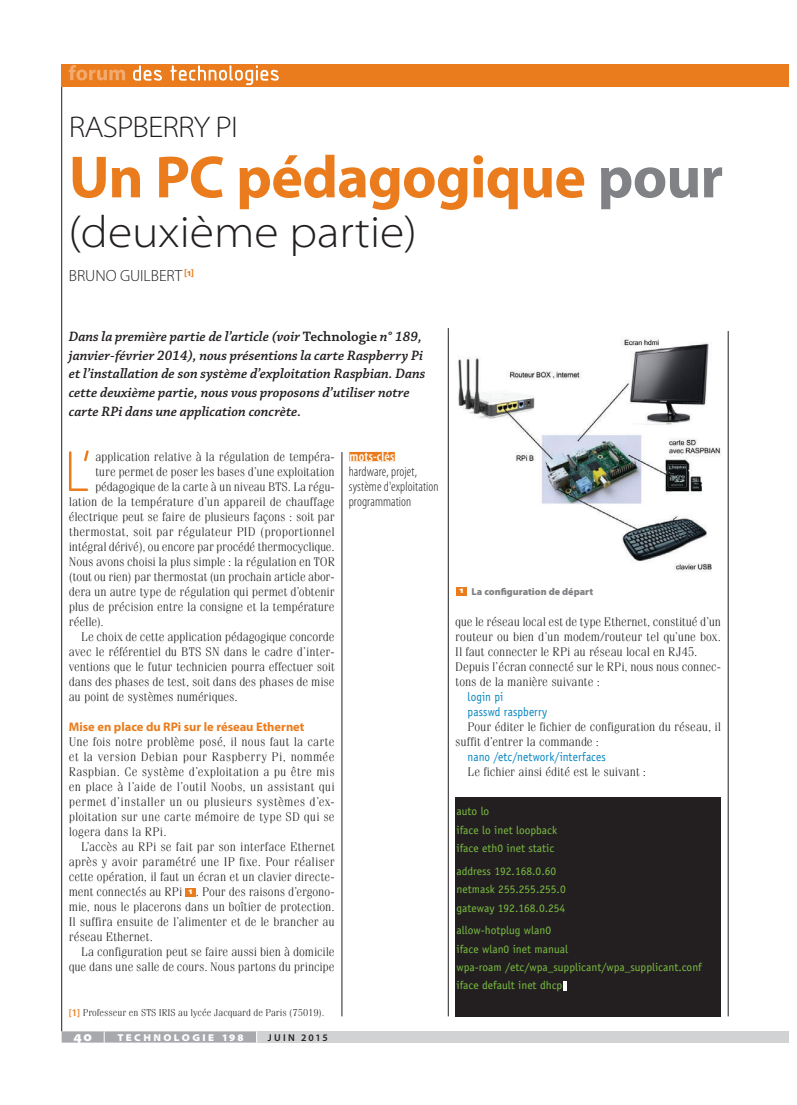
<style>
.page{position:relative;width:797px;height:1105px;background:#fff}
.page>*{position:absolute;margin:0;border:0;box-sizing:border-box;transform-origin:0 0}
.t1{font:700 60px "Myriad Pro";letter-spacing:-.015em;color:#ea7c1d}
.t2{font:300 semi-expanded 45px "Myriad Pro";color:#231f20}
.t3{font:300 semi-expanded 30px "Myriad Pro";letter-spacing:-.03em;color:#231f20}
.t4{font:300 16.25px "Myriad Pro";letter-spacing:-.005em;color:#231f20}
.t5{font:italic 600 14.38px/18.8px "Chaparral Pro";color:#231f20}
.t6{font:300 condensed 13.75px/15px "Myriad Pro";letter-spacing:.01em;color:#231f20}
.t7{font:600 condensed 13.75px "Myriad Pro";letter-spacing:.015em;color:#fff}
.t8{font:900 semi-expanded 13.75px "Myriad Pro";color:#fff}
.t9{font:300 12.5px/15px "Fenice Std";letter-spacing:-.005em;color:#231f20;text-align:justify}
.t10{font:12.5px/15px "Officina Sans Std";letter-spacing:.01em;color:#0082be;scale:.9 1}
.t11{font:700 12.5px "Myriad Pro";color:#ea7c1d}
.t12{font:11.5px/18.4px "Officina Sans Std";color:#7bc142}
.t13{font:300 10px "Fenice Std";color:#231f20}
.t14{font:900 10px "Myriad Pro";color:#808285}
.t15{font:900 semi-expanded 10px "Myriad Pro";letter-spacing:.24em;color:#fff}
.t16{font:600 10px "Myriad Pro";letter-spacing:.22em;color:#231f20}
.s1{color:#808285}
.s2{font-style:normal}
.s3{font-family:"Myriad Pro";font-weight:900;font-stretch:semi-expanded;font-size:9px;color:#fff}
.s4{font-family:"Myriad Pro";font-weight:600;color:#ea7c1d}
</style>
<div class="page">
<hr style="left:61px;top:86px;width:1px;height:945px;background:#231f20">
<div style="left:770px;top:64px;width:18px;height:22px;background:#ea7c1d"></div>
<div style="left:62px;top:64px;width:708px;height:22px;background:#ea7c1d"></div>
<svg style="left:69px;top:65px;width:56px;height:15px"></svg>
<svg style="left:133px;top:65px;width:146px;height:20px"></svg>
<div style="left:770px;top:1031px;width:18px;height:11px;background:#d1d2d4"></div>
<div style="left:257px;top:1031px;width:513px;height:11px;background:#d1d2d4"></div>
<svg style="left:62px;top:1031px;width:195px;height:11px;background:#abacb0"></svg>
<hr style="left:728px;top:331px;width:1px;height:685px;background:#231f20">
<hr style="left:448px;top:328px;width:1px;height:688px;background:#231f20">
<hr style="left:342px;top:452px;width:1px;height:564px;background:#231f20">
<div style="left:185px;top:888px;width:10px;height:8px;background:#ea7c1d"></div>
<div style="left:349px;top:452px;width:46px;height:9px;background:#ea7c1d"></div>
<div style="left:456px;top:587px;width:10px;height:8px;background:#ea7c1d"></div>
<img style="left:458px;top:339px;width:263px;height:233px">
<svg style="left:69px;top:450px;width:20px;height:41px"></svg>
<div style="left:455px;top:797px;width:266px;height:220px;background:#231f20"></div>
<svg style="left:563px;top:981px;width:4px;height:9px"></svg>
<h3 class="t3" style="left:69px;top:109px;width:171px">RASPBERRY PI</h3>
<h1 class="t1" style="left:69px;top:138px;width:656px">Un PC pédagogique <span class="s1">pour</span></h1>
<h2 class="t2" style="left:69px;top:205px;width:349px">(deuxième partie)</h2>
<h3 class="t4" style="left:69px;top:266px;width:126px">BRUNO GUILBERT <sup>[1]</sup></h3>
<p class="t5" style="left:69px;top:328px;width:358px">Dans la première partie de l’article (voir <span class="s2">Technologie</span> n° 189, janvier-février 2014), nous présentions la carte Raspberry Pi et l’installation de son système d’exploitation Raspbian. Dans cette deuxième partie, nous vous proposons d’utiliser notre carte RPi dans une application concrète.</p>
<p class="t9" style="left:95px;top:449px;width:241px">application relative à la régulation de tempéra-</p>
<p class="t9" style="left:95px;top:464px;width:241px">ture permet de poser les bases d’une exploitation</p>
<p class="t9" style="left:95px;top:479px;width:241px">pédagogique de la carte à un niveau BTS. La régu-</p>
<p class="t9" style="left:69px;top:494px;width:267px">lation de la température d’un appareil de chauffage</p>
<p class="t9" style="left:69px;top:509px;width:267px">électrique peut se faire de plusieurs façons : soit par</p>
<p class="t9" style="left:69px;top:524px;width:267px">thermostat, soit par régulateur PID (proportionnel</p>
<p class="t9" style="left:69px;top:539px;width:267px">intégral dérivé), ou encore par procédé thermocyclique.</p>
<p class="t9" style="left:69px;top:554px;width:267px">Nous avons choisi la plus simple : la régulation en TOR</p>
<p class="t9" style="left:69px;top:569px;width:267px">(tout ou rien) par thermostat (un prochain article abor-</p>
<p class="t9" style="left:69px;top:584px;width:267px">dera un autre type de régulation qui permet d’obtenir</p>
<p class="t9" style="left:69px;top:599px;width:267px">plus de précision entre la consigne et la température</p>
<p class="t9" style="left:69px;top:614px;width:37px">réelle).</p>
<p class="t9" style="left:81px;top:629px;width:255px">Le choix de cette application pédagogique concorde</p>
<p class="t9" style="left:69px;top:644px;width:267px">avec le référentiel du BTS SN dans le cadre d’inter-</p>
<p class="t9" style="left:69px;top:659px;width:267px">ventions que le futur technicien pourra effectuer soit</p>
<p class="t9" style="left:69px;top:674px;width:267px">dans des phases de test, soit dans des phases de mise</p>
<p class="t9" style="left:69px;top:689px;width:170px">au point de systèmes numériques.</p>
<p class="t11" style="left:69px;top:719px;width:237px">Mise en place du RPi sur le réseau Ethernet</p>
<p class="t9" style="left:69px;top:734px;width:267px">Une fois notre problème posé, il nous faut la carte et la version Debian pour Raspberry Pi, nommée Raspbian. Ce système d’exploitation a pu être mis en place à l’aide de l’outil Noobs, un assistant qui permet d’installer un ou plusieurs systèmes d’ex&shy;ploitation sur une carte mémoire de type SD qui se logera dans la RPi.</p>
<p class="t9" style="left:69px;top:839px;width:267px;text-indent:12px">L’accès au RPi se fait par son interface Ethernet après y avoir paramétré une IP fixe. Pour réaliser cette opération, il faut un écran et un clavier directe&shy;ment connectés au RPi <span class="s3">1</span> . Pour des raisons d’ergono&shy;mie, nous le placerons dans un boîtier de protection.<br>Il suffira ensuite de l’alimenter et de le brancher au réseau Ethernet.</p>
<p class="t9" style="left:69px;top:944px;width:267px;text-align:right">La configuration peut se faire aussi bien à domicile que dans une salle de cours. Nous partons du principe</p>
<p class="t13" style="left:69px;top:1006px;width:257px"><span class="s4">[1]</span> Professeur en STS IRIS au lycée Jacquard de Paris (75019).</p>
<p class="t8" style="left:73px;top:1027px;width:20px">40</p>
<p class="t15" style="left:117px;top:1030px;width:128px">TECHNOLOGIE 198</p>
<p class="t16" style="left:268px;top:1031px;width:61px">JUIN 2015</p>
<p class="t7" style="left:349px;top:448px;width:46px">mots-clés</p>
<p class="t6" style="left:349px;top:464px;width:91px">hardware, projet, système d'exploitation programmation</p>
<p class="t14" style="left:459px;top:585px;width:135px"><sup>1</sup> La configuration de départ</p>
<p class="t9" style="left:455px;top:614px;width:267px;text-align:left">que le réseau local est de type Ethernet, constitué d’un routeur ou bien d’un modem/routeur tel qu’une box.<br>Il faut connecter le RPi au réseau local en RJ45.<br>Depuis l’écran connecté sur le RPi, nous nous connec&shy;tons de la manière suivante :</p>
<p class="t10" style="left:467px;top:690px;width:90px">login pi<br>passwd raspberry</p>
<p class="t9" style="left:455px;top:719px;width:267px;text-indent:12px">Pour éditer le fichier de configuration du réseau, il suffit d’entrer la commande :</p>
<p class="t10" style="left:467px;top:750px;width:155px">nano /etc/network/interfaces</p>
<p class="t9" style="left:467px;top:764px;width:180px">Le fichier ainsi édité est le suivant :</p>
<p class="t12" style="left:456px;top:802px;width:102px">auto lo<br>iface lo inet loopback iface eth0 inet static</p>
<p class="t12" style="left:456px;top:862px;width:111px">address 192.168.0.60 netmask 255.255.255.0 gateway 192.168.0.254</p>
<p class="t12" style="left:456px;top:921px;width:247px">allow-hotplug wlan0<br>iface wlan0 inet manual<br>wpa-roam /etc/wpa_supplicant/wpa_supplicant.conf iface default inet dhcp</p>
</div>
